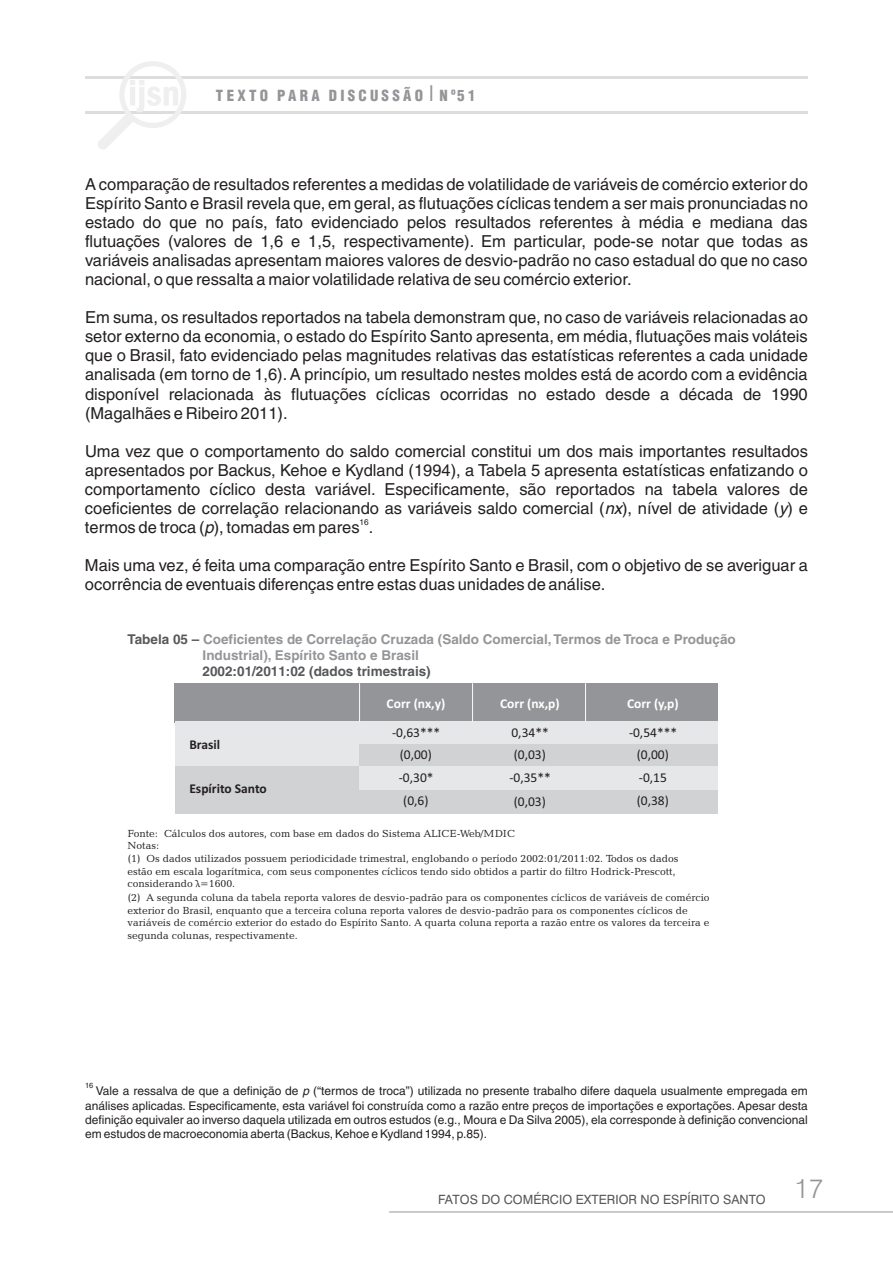
<style>
.page{position:relative;width:893px;height:1263px;background:#fff}
.page>*{position:absolute;margin:0;border:0;box-sizing:border-box;transform-origin:0 0}
.t1{font:condensed 21px "Helvetica LT";color:#939598}
.t2{font:16.5px/19px "Helvetica LT";color:#231f20;text-align:justify}
.t3{font:900 condensed 15px "Helvetica LT";letter-spacing:.215em;color:#939598}
.t4{font:700 13.5px/16px "Helvetica LT";color:#939598}
.t5{font:13.5px "Calibri";color:#231f20}
.t6{font:700 13.5px "Helvetica LT";color:#57585a}
.t7{font:700 13.5px "Calibri";color:#fff}
.t8{font:700 13.5px "Calibri";color:#231f20}
.t9{font:12.75px "Swiss 721 BT";color:#57585a}
.t10{font:12px/14.1px "Helvetica LT";color:#231f20;text-align:justify}
.t11{font:10.5px/12.6px "Candida BT";color:#231f20}
.t12{font:8.25px "Helvetica LT";color:#231f20}
.t13{font:7.5px "Helvetica LT";color:#231f20}
.s1{font-style:italic}
.s2{color:#57585a}
.s3{font-family:"Arno Pro"}
</style>
<div class="page">
<div style="left:175px;top:683px;width:543px;height:40px;background:#939598"></div>
<div style="left:360px;top:721px;width:358px;height:24px;background:#e6e7e9"></div>
<div style="left:175px;top:721px;width:185px;height:45px;background:#e6e7e9"></div>
<div style="left:360px;top:744px;width:358px;height:24px;background:#d1d2d4"></div>
<div style="left:360px;top:790px;width:358px;height:23px;background:#d1d2d4"></div>
<div style="left:175px;top:766px;width:185px;height:47px;background:#d1d2d4"></div>
<div style="left:360px;top:766px;width:358px;height:24px;background:#e6e7e9"></div>
<hr style="left:359px;top:683px;width:1px;height:38px;background:#fff">
<hr style="left:472px;top:683px;width:1px;height:38px;background:#fff">
<hr style="left:585px;top:683px;width:1px;height:38px;background:#fff">
<hr style="left:85px;top:76px;width:723px;height:2px;background:#dcdddf">
<hr style="left:85px;top:111px;width:723px;height:3px;background:#dcdddf">
<svg style="left:97px;top:61px;width:93px;height:88px"></svg>
<hr style="left:389px;top:1211px;width:504px;height:1px;background:#939598">
<p class="t1" style="left:428px;top:85px;width:7px">I</p>
<p class="t3" style="left:216px;top:89px;width:261px">TEXTO PARA DISCUSSÃO Nº 51</p>
<p class="t2" style="left:85px;top:176px;width:724px">A comparação de resultados referentes a medidas de volatilidade de variáveis de comércio exterior do Espírito Santo e Brasil revela que, em geral, as flutuações cíclicas tendem a ser mais pronunciadas no estado do que no país, fato evidenciado pelos resultados referentes à média e mediana das flutuações (valores de 1,6 e 1,5, respectivamente). Em particular, pode-se notar que todas as variáveis analisadas apresentam maiores valores de desvio-padrão no caso estadual do que no caso nacional, o que ressalta a maior volatilidade relativa de seu comércio exterior.</p>
<p class="t2" style="left:85px;top:309px;width:724px">Em suma, os resultados reportados na tabela demonstram que, no caso de variáveis relacionadas ao setor externo da economia, o estado do Espírito Santo apresenta, em média, flutuações mais voláteis que o Brasil, fato evidenciado pelas magnitudes relativas das estatísticas referentes a cada unidade analisada (em torno de 1,6). A princípio, um resultado nestes moldes está de acordo com a evidência disponível relacionada às flutuações cíclicas ocorridas no estado desde a década de 1990 (Magalhães e Ribeiro 2011).</p>
<p class="t2" style="left:85px;top:443px;width:724px">Uma vez que o comportamento do saldo comercial constitui um dos mais importantes resultados apresentados por Backus, Kehoe e Kydland (1994), a Tabela 5 apresenta estatísticas enfatizando o comportamento cíclico desta variável. Especificamente, são reportados na tabela valores de coeficientes de correlação relacionando as variáveis saldo comercial (<span class="s1">nx</span>), nível de atividade (<span class="s1">y</span>) e</p>
<p class="t12" style="left:360px;top:518px;width:11px">16</p>
<p class="t2" style="left:85px;top:519px;width:290px">termos de troca (<span class="s1">p</span>), tomadas em pares .</p>
<p class="t2" style="left:85px;top:557px;width:724px">Mais uma vez, é feita uma comparação entre Espírito Santo e Brasil, com o objetivo de se averiguar a ocorrência de eventuais diferenças entre estas duas unidades de análise.</p>
<p class="t4" style="left:203px;top:633px;width:535px;text-indent:-75px"><span class="s2">Tabela 05 –</span> Coeficientes de Correlação Cruzada (Saldo Comercial, Termos de Troca e Produção<br>Industrial), Espírito Santo e Brasil</p>
<p class="t6" style="left:203px;top:666px;width:230px">2002:01/2011:02 (dados trimestrais)</p>
<p class="t8" style="left:189px;top:738px;width:32px">Brasil</p>
<p class="t8" style="left:189px;top:783px;width:79px">Espírito Santo</p>
<p class="t7" style="left:387px;top:698px;width:60px">Corr (nx,y)</p>
<p class="t7" style="left:500px;top:698px;width:61px">Corr (nx,p)</p>
<p class="t7" style="left:627px;top:698px;width:53px">Corr (y,p)</p>
<p class="t5" style="left:392px;top:726px;width:50px">-0,63***</p>
<p class="t5" style="left:511px;top:726px;width:39px">0,34**</p>
<p class="t5" style="left:629px;top:726px;width:50px">-0,54***</p>
<p class="t5" style="left:400px;top:749px;width:34px">(0,00)</p>
<p class="t5" style="left:514px;top:749px;width:34px">(0,03)</p>
<p class="t5" style="left:637px;top:749px;width:34px">(0,00)</p>
<p class="t5" style="left:399px;top:771px;width:36px">-0,30*</p>
<p class="t5" style="left:509px;top:771px;width:43px">-0,35**</p>
<p class="t5" style="left:639px;top:771px;width:30px">-0,15</p>
<p class="t5" style="left:403px;top:795px;width:27px">(0,6)</p>
<p class="t5" style="left:514px;top:796px;width:34px">(0,03)</p>
<p class="t5" style="left:637px;top:795px;width:34px">(0,38)</p>
<p class="t11" style="left:128px;top:828px;width:552px">Fonte: Cálculos dos autores, com base em dados do Sistema ALICE-Web/MDIC<br>Notas:<br>(1) Os dados utilizados possuem periodicidade trimestral, englobando o período 2002:01/2011:02. Todos os dados estão em escala logarítmica, com seus componentes cíclicos tendo sido obtidos a partir do filtro Hodrick-Prescott, considerando <span class="s3">λ</span>=1600.</p>
<p class="t11" style="left:128px;top:892px;width:584px">(2) A segunda coluna da tabela reporta valores de desvio-padrão para os componentes cíclicos de variáveis de comércio exterior do Brasil, enquanto que a terceira coluna reporta valores de desvio-padrão para os componentes cíclicos de variáveis de comércio exterior do estado do Espírito Santo. A quarta coluna reporta a razão entre os valores da terceira e segunda colunas, respectivamente.</p>
<p class="t13" style="left:85px;top:1082px;width:10px">16</p>
<p class="t10" style="left:85px;top:1085px;width:724px;text-indent:11px">Vale a ressalva de que a definição de <span class="s1">p</span> (“termos de troca”) utilizada no presente trabalho difere daquela usualmente empregada em análises aplicadas. Especificamente, esta variável foi construída como a razão entre preços de importações e exportações. Apesar desta definição equivaler ao inverso daquela utilizada em outros estudos (e.g., Moura e Da Silva 2005), ela corresponde à definição convencional em estudos de macroeconomia aberta (Backus, Kehoe e Kydland 1994, p.85).</p>
<p class="t9" style="left:438px;top:1194px;width:387px">FATOS DO COMÉRCIO EXTERIOR NO ESPÍRITO SANTO <sup>17</sup></p>
</div>
